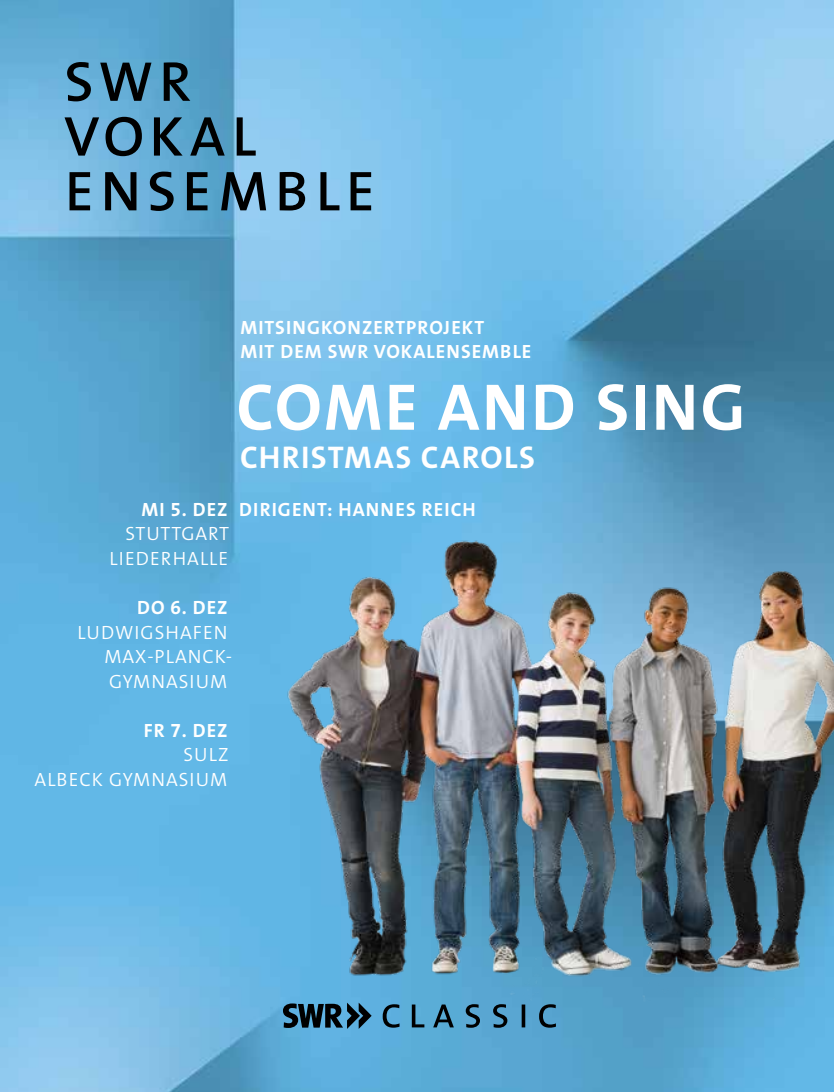
<style>
.page{position:relative;width:834px;height:1092px;background:#fff}
.page>*{position:absolute;margin:0;border:0;box-sizing:border-box;transform-origin:0 0}
.t1{font:700 66.5px "The Sans B W7";letter-spacing:.035em;color:#fff}
.t2{font:700 31.5px "The Sans B W7";letter-spacing:.045em;color:#fff}
.t3{font:700 19.25px/24.5px "The Sans B W7";letter-spacing:.055em;color:#fff}
.t4{font:300 19.25px/24.5px "The Sans B W4";letter-spacing:.055em;color:#fff;text-align:right}
</style>
<div class="page">
<img style="left:0;top:0;width:833px;height:1091px">
<svg style="left:382px;top:1004px;width:174px;height:23px;background:#4481a2"></svg>
<svg style="left:283px;top:1002px;width:88px;height:26px;background:#2c5369"></svg>
<svg style="left:69px;top:171px;width:302px;height:40px;background:#507b95"></svg>
<svg style="left:64px;top:117px;width:192px;height:39px;background:#487893"></svg>
<svg style="left:67px;top:62px;width:123px;height:39px;background:#3c6a83"></svg>
<img style="left:260px;top:508px;width:573px;height:493px">
<p class="t3" style="left:240px;top:315px;width:292px">MITSINGKONZERTPROJEKT<br>MIT DEM SWR VOKALENSEMBLE</p>
<h1 class="t1" style="left:236px;top:364px;width:510px">COME AND SING</h1>
<h2 class="t2" style="left:240px;top:437px;width:296px">CHRISTMAS CAROLS</h2>
<p class="t3" style="left:141px;top:497px;width:87px">MI 5. DEZ</p>
<p class="t4" style="left:110px;top:521px;width:121px">STUTTGART<br>LIEDERHALLE</p>
<p class="t3" style="left:137px;top:595px;width:92px">DO 6. DEZ</p>
<p class="t4" style="left:104px;top:620px;width:129px;text-align:left;text-indent:-27px">LUDWIGSHAFEN<br>MAX-PLANCK-<br>GYMNASIUM</p>
<p class="t3" style="left:144px;top:718px;width:85px">FR 7. DEZ</p>
<p class="t4" style="left:35px;top:742px;width:195px">SULZ<br>ALBECK GYMNASIUM</p>
<p class="t3" style="left:239px;top:498px;width:238px">DIRIGENT: HANNES REICH</p>
</div>
